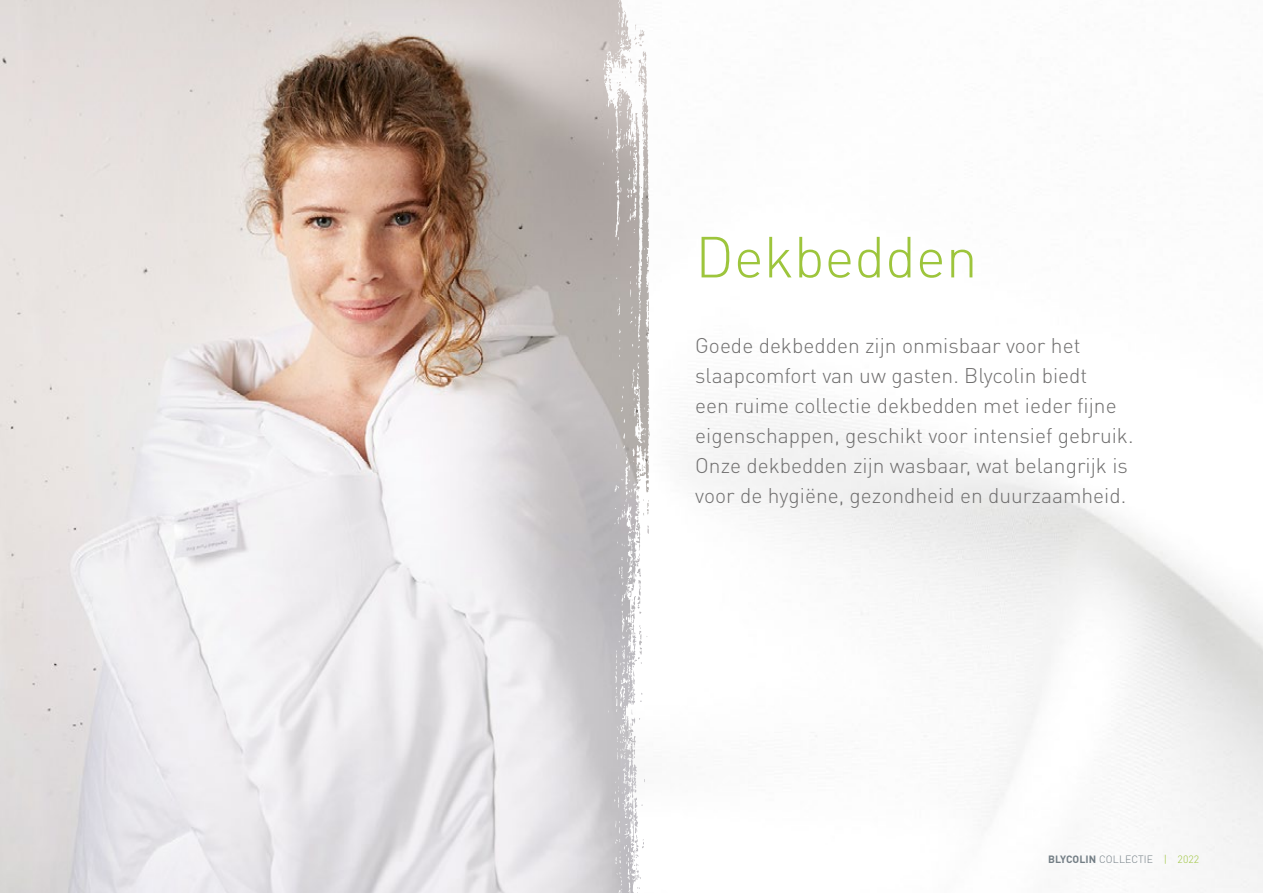
<style>
.page{position:relative;width:1263px;height:893px;background:#fff}
.page>*{position:absolute;margin:0;border:0;box-sizing:border-box;transform-origin:0 0}
.t1{font:300 57px "DINOT";color:#9dc53c}
.t2{font:300 21px/30px "DINOT";color:#706f6f}
.t3{font:300 10.5px "DINOT";letter-spacing:.01em;color:#737e85}
.s1{font-weight:700}
.s2{color:#9dc53c}
</style>
<div class="page">
<img style="left:0;top:0;width:650px;height:893px">
<img style="left:611px;top:0;width:20px;height:68px">
<h1 class="t1" style="left:695px;top:218px;width:284px">Dekbedden</h1>
<p class="t2" style="left:695px;top:329px;width:440px">Goede dekbedden zijn onmisbaar voor het slaapcomfort van uw gasten. Blycolin biedt<br>een ruime collectie dekbedden met ieder fijne eigenschappen, geschikt voor intensief gebruik.<br>Onze dekbedden zijn wasbaar, wat belangrijk is voor de hygiëne, gezondheid en duurzaamheid.</p>
<p class="t3" style="left:1048px;top:852px;width:153px"><span class="s1">BLYCOLIN</span> COLLECTIE <span class="s2">| 2022</span></p>
</div>
